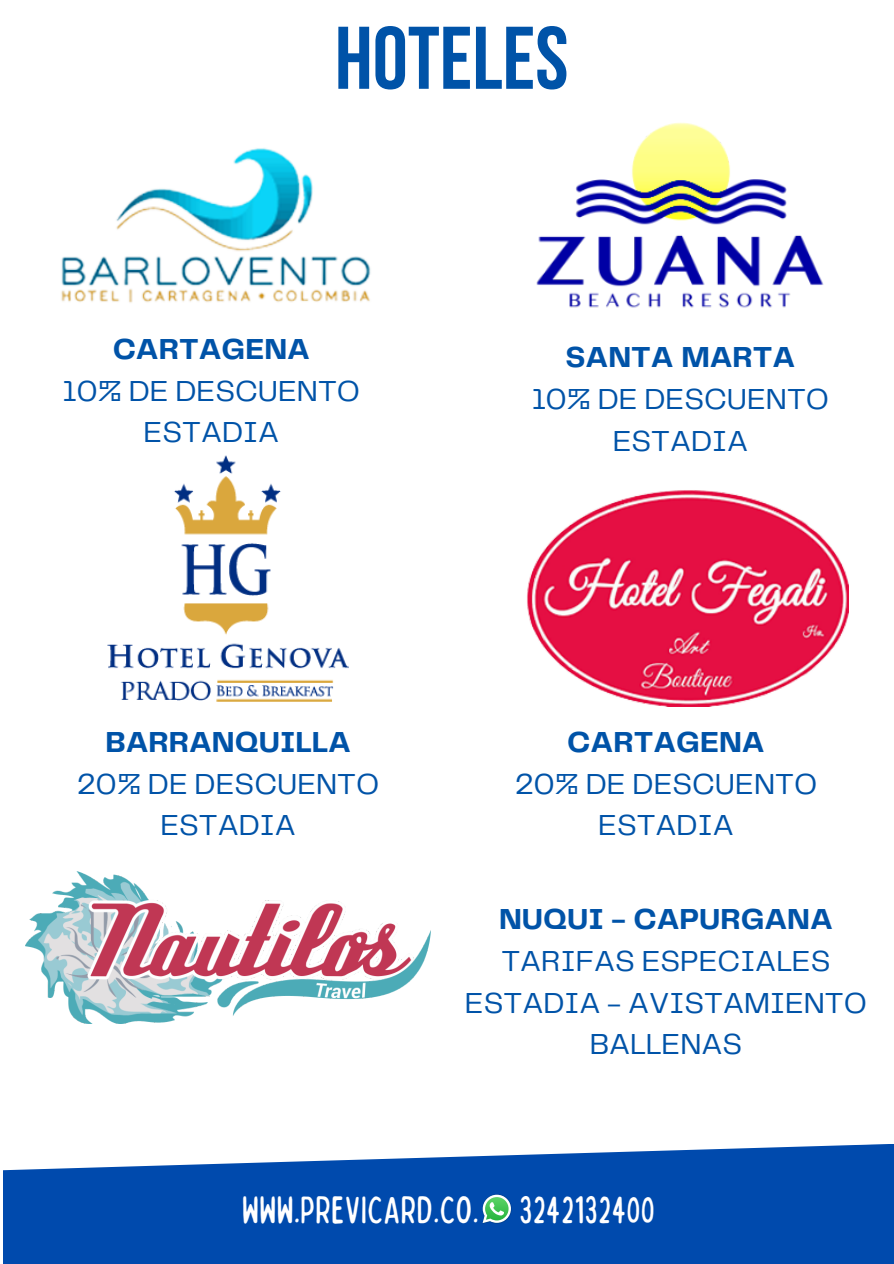
<style>
.page{position:relative;width:894px;height:1264px;background:#fff}
.page>*{position:absolute;margin:0;border:0;box-sizing:border-box;transform-origin:0 0}
.t1{font:88.65px "Bebas Neue Cyrillic";color:#0053a8}
.t2{font:condensed 38.4px "Bobby Jones Soft";color:#fff}
.t3{font:30px/41.7px "Telegraf";color:#0053a8;text-align:center}
.t4{font:700 30px "Telegraf";color:#0053a8}
</style>
<div class="page">
<svg style="left:3px;top:1144px;width:890px;height:119px;background:#1c5eb6"></svg>
<img style="left:481px;top:1193px;width:31px;height:31px">
<svg style="left:482px;top:1194px;width:29px;height:28px"></svg>
<img style="left:61px;top:148px;width:310px;height:155px">
<img style="left:536px;top:122px;width:288px;height:186px">
<img style="left:527px;top:490px;width:321px;height:216px">
<img style="left:26px;top:871px;width:404px;height:152px">
<img style="left:108px;top:456px;width:241px;height:245px">
<h1 class="t1" style="left:335px;top:22px;width:235px">HOTELES</h1>
<p class="t4" style="left:113px;top:336px;width:199px">CARTAGENA</p>
<p class="t3" style="left:63px;top:371px;width:299px">10% DE DESCUENTO<br>ESTADIA</p>
<p class="t4" style="left:565px;top:344px;width:231px">SANTA MARTA</p>
<p class="t3" style="left:531px;top:380px;width:299px">10% DE DESCUENTO<br>ESTADIA</p>
<p class="t4" style="left:105px;top:729px;width:247px">BARRANQUILLA</p>
<p class="t3" style="left:77px;top:764px;width:304px">20% DE DESCUENTO<br>ESTADIA</p>
<p class="t4" style="left:567px;top:729px;width:199px">CARTAGENA</p>
<p class="t3" style="left:514px;top:764px;width:304px">20% DE DESCUENTO<br>ESTADIA</p>
<p class="t4" style="left:499px;top:906px;width:335px">NUQUI - CAPURGANA</p>
<p class="t3" style="left:465px;top:941px;width:403px">TARIFAS ESPECIALES<br>ESTADIA - AVISTAMIENTO<br>BALLENAS</p>
<p class="t2" style="left:241px;top:1185px;width:415px">WWW.PREVICARD.CO. 3242132400</p>
</div>
